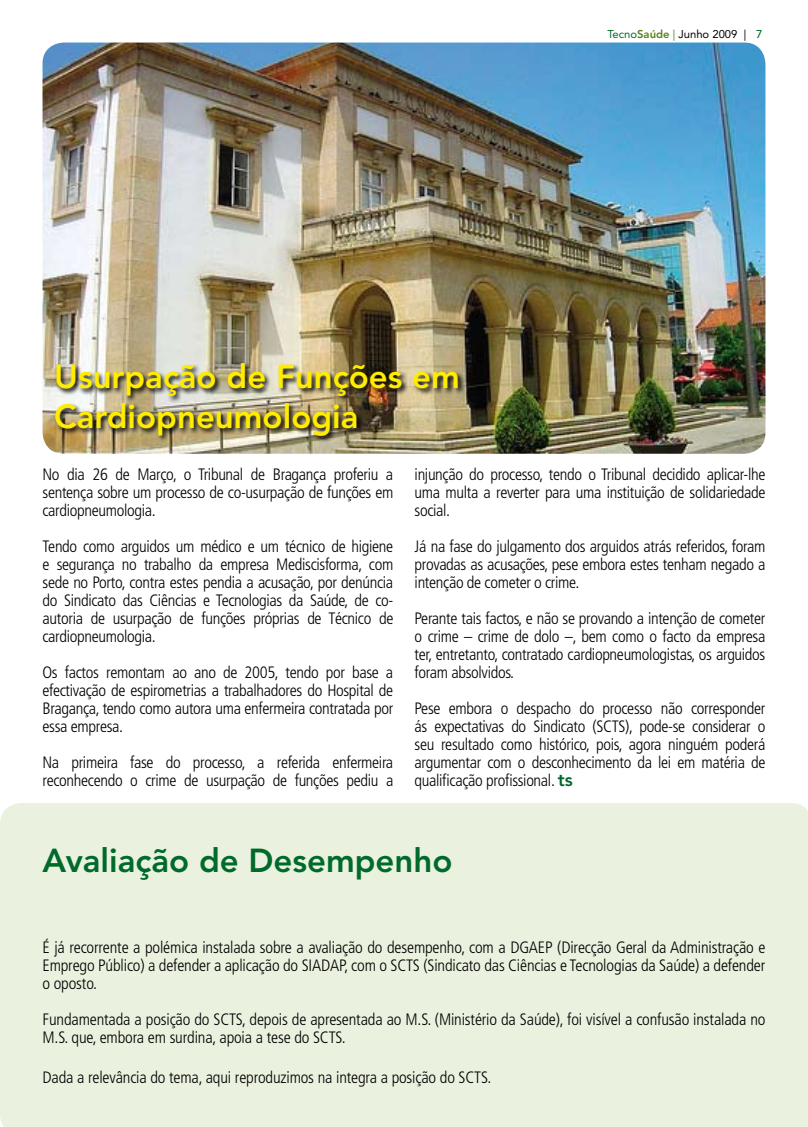
<style>
.page{position:relative;width:808px;height:1127px;background:#fff}
.page>*{position:absolute;margin:0;border:0;box-sizing:border-box;transform-origin:0 0}
.t1{font:800 33px/39.6px "Avenir";color:#ffed00}
.t2{font:800 33px "Avenir";color:#006a2b}
.t3{font:300 condensed 16.5px/18px "Frutiger";letter-spacing:-.02em;color:#000;text-align:justify}
.t4{font:11.25px "Avenir";color:#000}
.s1{color:#006a2b}
.s2{font-weight:800;color:#58831b}
.s3{color:#58831b}
.s4{font-weight:500;color:#006a2b}
.s5{font-family:"Avenir";font-weight:800;font-stretch:normal;font-size:18px;color:#006a2b}
</style>
<div class="page">
<div style="left:0;top:803px;width:808px;height:324px;background:#eaf2df"></div>
<img style="left:43px;top:43px;width:722px;height:411px">
<div style="left:55px;top:362px;width:466px;height:97px;background:#000;opacity:.98"></div>
<h1 class="t1" style="left:54px;top:357px;width:407px">Usurpação de Funções em<br>Cardiopneumologia</h1>
<p class="t4" style="left:607px;top:27px;width:156px"><span class="s1">Tecno</span><span class="s2">Saúde</span> <span class="s3">|</span> Junho 2009 | <span class="s4">7</span></p>
<p class="t3" style="left:43px;top:465px;width:352px">No dia 26 de Março, o Tribunal de Bragança proferiu a sentença sobre um processo de co-usurpação de funções em cardiopneumologia.</p>
<p class="t3" style="left:43px;top:537px;width:352px">Tendo como arguidos um médico e um técnico de higiene e segurança no trabalho da empresa Mediscisforma, com sede no Porto, contra estes pendia a acusação, por denúncia do Sindicato das Ciências e Tecnologias da Saúde, de co&shy;autoria de usurpação de funções próprias de Técnico de cardiopneumologia.</p>
<p class="t3" style="left:43px;top:663px;width:352px">Os factos remontam ao ano de 2005, tendo por base a efectivação de espirometrias a trabalhadores do Hospital de Bragança, tendo como autora uma enfermeira contratada por essa empresa.</p>
<p class="t3" style="left:43px;top:753px;width:352px">Na primeira fase do processo, a referida enfermeira reconhecendo o crime de usurpação de funções pediu a</p>
<p class="t3" style="left:415px;top:466px;width:352px">injunção do processo, tendo o Tribunal decidido aplicar-lhe uma multa a reverter para uma instituição de solidariedade social.</p>
<p class="t3" style="left:415px;top:538px;width:352px">Já na fase do julgamento dos arguidos atrás referidos, foram provadas as acusações, pese embora estes tenham negado a intenção de cometer o crime.</p>
<p class="t3" style="left:415px;top:610px;width:352px">Perante tais factos, e não se provando a intenção de cometer o crime – crime de dolo –, bem como o facto da empresa ter, entretanto, contratado cardiopneumologistas, os arguidos foram absolvidos.</p>
<p class="t3" style="left:415px;top:700px;width:352px">Pese embora o despacho do processo não corresponder ás expectativas do Sindicato (SCTS), pode-se considerar o seu resultado como histórico, pois, agora ninguém poderá argumentar com o desconhecimento da lei em matéria de qualificação profissional. <span class="s5">ts</span></p>
<h1 class="t2" style="left:43px;top:841px;width:412px">Avaliação de Desempenho</h1>
<p class="t3" style="left:43px;top:939px;width:724px">É já recorrente a polémica instalada sobre a avaliação do desempenho, com a DGAEP (Direcção Geral da Administração e Emprego Público) a defender a aplicação do SIADAP, com o SCTS (Sindicato das Ciências e Tecnologias da Saúde) a defender o oposto.</p>
<p class="t3" style="left:43px;top:1011px;width:724px">Fundamentada a posição do SCTS, depois de apresentada ao M.S. (Ministério da Saúde), foi visível a confusão instalada no<br>M.S. que, embora em surdina, apoia a tese do SCTS.</p>
<p class="t3" style="left:43px;top:1068px;width:450px">Dada a relevância do tema, aqui reproduzimos na integra a posição do SCTS.</p>
</div>
